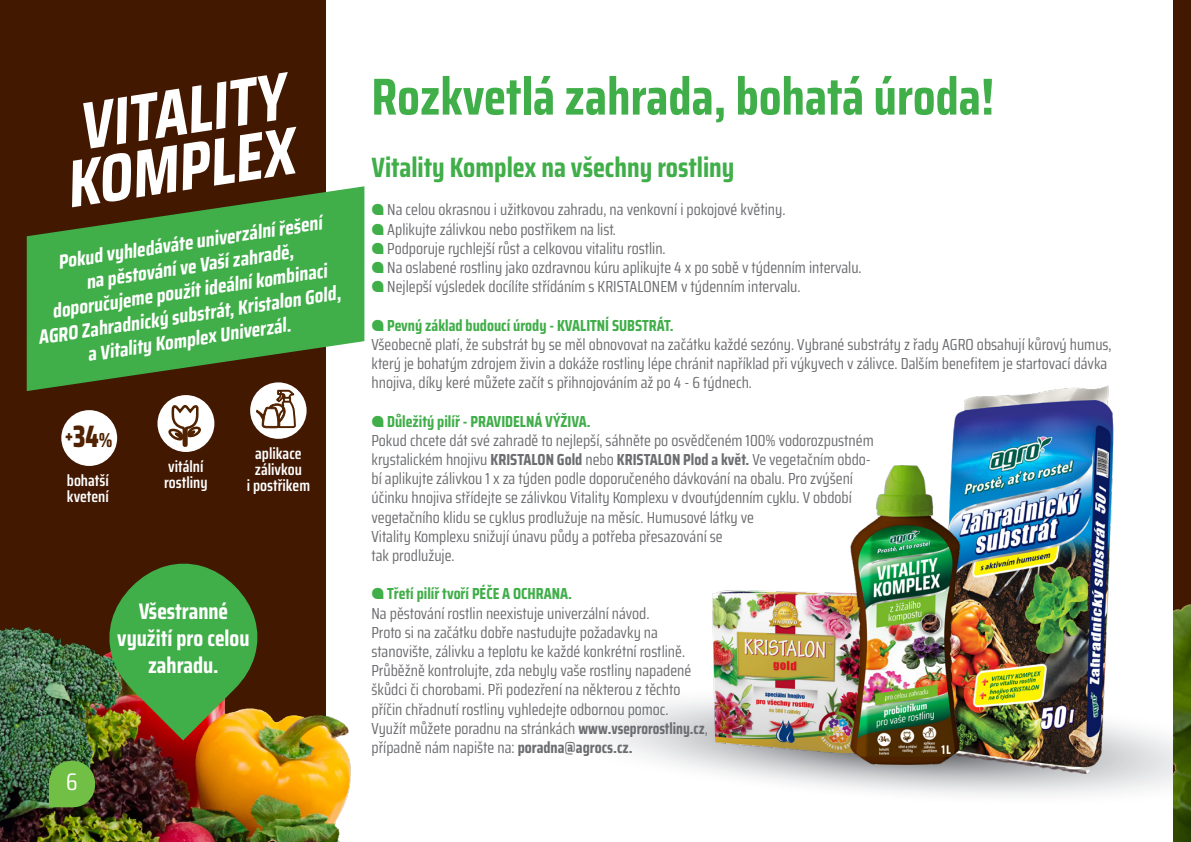
<style>
.page{position:relative;width:1191px;height:842px;background:#fff}
.page>*{position:absolute;margin:0;border:0;box-sizing:border-box;transform-origin:0 0}
.t1{font:700 52px "Saira Condensed";color:#40ae49}
.t2{font:700 28px "Saira Condensed";color:#40ae49}
.t3{font:24px "Saira Condensed";color:#fff}
.t4{font:700 22.4px/27px "Saira Condensed";color:#fff;text-align:center}
.t5{font:800 20.2px "Saira Condensed";color:#502200;scale:.9 1}
.t6{font:italic 700 20px/24px "Saira Condensed";color:#fff;text-align:center}
.t7{font:16px/19.2px "Saira Condensed";color:#6c6d70}
.t8{font:700 16px "Saira Condensed";color:#40ae49}
.t9{font:600 16px "Saira Condensed";color:#fff}
.s1{font-size:31px}
.s2{color:#40ae49}
.s3{font-weight:700}
</style>
<div class="page">
<img style="left:599px;top:686px;width:575px;height:121px">
<img style="left:704px;top:590px;width:147px;height:163px">
<img style="left:934px;top:385px;width:182px;height:392px">
<img style="left:851px;top:465px;width:110px;height:299px">
<div style="left:0;top:0;width:326px;height:842px;background:#421800"></div>
<svg style="left:27px;top:186px;width:337px;height:205px;fill:#40ae49"></svg>
<svg style="left:72px;top:72px;width:224px;height:135px"></svg>
<img style="left:0;top:627px;width:351px;height:215px">
<svg style="left:49px;top:761px;width:46px;height:46px;background:#68ac3f"></svg>
<svg style="left:108px;top:563px;width:150px;height:177px;background:#548b37"></svg>
<div style="left:61px;top:410px;width:56px;height:56px;background:#fff;border-radius:50%"></div>
<div style="left:157px;top:395px;width:57px;height:57px;background:#fff;border-radius:50%"></div>
<svg style="left:163px;top:402px;width:40px;height:46px"></svg>
<div style="left:250px;top:382px;width:56px;height:57px;background:#fff;border-radius:50%"></div>
<svg style="left:256px;top:389px;width:41px;height:40px"></svg>
<div style="left:1174px;top:0;width:17px;height:842px;background:#421800"></div>
<img style="left:1174px;top:604px;width:17px;height:238px">
<p class="t6" style="left:56px;top:248px;width:268px;rotate:-8deg">Pokud vyhledáváte univerzální řešení</p>
<p class="t6" style="left:84px;top:269px;width:211px;rotate:-8deg">na pěstování ve Vaší zahradě,</p>
<p class="t6" style="left:33px;top:300px;width:307px;rotate:-8deg">doporučujeme použít ideální kombinaci<br>AGRO Zahradnický substrát, Kristalon Gold, a Vitality Komplex Univerzál.</p>
<p class="t5" style="left:65px;top:422px;width:55px">+<span class="s1">34</span>%</p>
<p class="t9" style="left:67px;top:468px;width:43px">bohatší</p>
<p class="t9" style="left:67px;top:484px;width:43px">kvetení</p>
<p class="t9" style="left:168px;top:454px;width:37px">vitální</p>
<p class="t9" style="left:164px;top:470px;width:45px">rostliny</p>
<p class="t9" style="left:255px;top:441px;width:48px">aplikace</p>
<p class="t9" style="left:255px;top:457px;width:49px">zálivkou</p>
<p class="t9" style="left:247px;top:473px;width:65px">i postřikem</p>
<p class="t3" style="left:66px;top:764px;width:13px">6</p>
<p class="t4" style="left:139px;top:598px;width:91px">Všestranné</p>
<p class="t4" style="left:117px;top:625px;width:134px">využití pro celou zahradu.</p>
<p class="t1" style="left:371px;top:57px;width:624px">Rozkvetlá zahrada, bohatá úroda!</p>
<p class="t2" style="left:371px;top:146px;width:364px">Vitality Komplex na všechny rostliny</p>
<p class="t7" style="left:371px;top:200px;width:415px"><span class="s2">q</span> Na celou okrasnou i užitkovou zahradu, na venkovní i pokojové květiny.</p>
<p class="t7" style="left:371px;top:219px;width:246px"><span class="s2">q</span> Aplikujte zálivkou nebo postřikem na list.</p>
<p class="t7" style="left:371px;top:238px;width:296px"><span class="s2">q</span> Podporuje rychlejší růst a celkovou vitalitu rostlin.</p>
<p class="t7" style="left:371px;top:257px;width:492px"><span class="s2">q</span> Na oslabené rostliny jako ozdravnou kúru aplikujte 4 x po sobě v týdenním intervalu.</p>
<p class="t7" style="left:371px;top:277px;width:431px"><span class="s2">q</span> Nejlepší výsledek docílíte střídáním s KRISTALONEM v týdenním intervalu.</p>
<p class="t8" style="left:371px;top:313px;width:304px">q Pevný základ budoucí úrody - KVALITNÍ SUBSTRÁT.</p>
<p class="t7" style="left:371px;top:334px;width:741px">Všeobecně platí, že substrát by se měl obnovovat na začátku každé sezóny. Vybrané substráty z řady AGRO obsahují kůrový humus, který je bohatým zdrojem živin a dokáže rostliny lépe chránit například při výkyvech v zálivce. Dalším benefitem je startovací dávka hnojiva, díky keré můžete začít s přihnojováním až po 4 - 6 týdnech.</p>
<p class="t8" style="left:371px;top:409px;width:220px">q Důležitý pilíř - PRAVIDELNÁ VÝŽIVA.</p>
<p class="t7" style="left:371px;top:430px;width:504px">Pokud chcete dát své zahradě to nejlepší, sáhněte po osvědčeném 100% vodorozpustném krystalickém hnojivu <span class="s3">KRISTALON Gold</span> nebo <span class="s3">KRISTALON Plod a květ.</span> Ve vegetačním obdo&shy;bí aplikujte zálivkou 1 x za týden podle doporučeného dávkování na obalu. Pro zvýšení účinku hnojiva střídejte se zálivkou Vitality Komplexu v dvoutýdenním cyklu. V období vegetačního klidu se cyklus prodlužuje na měsíc. Humusové látky ve</p>
<p class="t7" style="left:371px;top:526px;width:353px">Vitality Komplexu snižují únavu půdy a potřeba přesazování se tak prodlužuje.</p>
<p class="t8" style="left:371px;top:582px;width:202px">q Třetí pilíř tvoří PÉČE A OCHRANA.</p>
<p class="t7" style="left:371px;top:603px;width:279px">Na pěstování rostlin neexistuje univerzální návod.</p>
<p class="t7" style="left:371px;top:622px;width:288px">Proto si na začátku dobře nastudujte požadavky na</p>
<p class="t7" style="left:371px;top:641px;width:315px">stanovište, zálivku a teplotu ke každé konkrétní rostlině.</p>
<p class="t7" style="left:371px;top:661px;width:321px">Průběžně kontrolujte, zda nebyly vaše rostliny napadené škůdci či chorobami. Při podezření na některou z těchto příčin chřadnutí rostliny vyhledejte odbornou pomoc.</p>
<p class="t7" style="left:371px;top:718px;width:338px">Využít můžete poradnu na stránkách <span class="s3">www.vseprorostliny.cz</span>, případně nám napište na: <span class="s3">poradna@agrocs.cz.</span></p>
</div>
